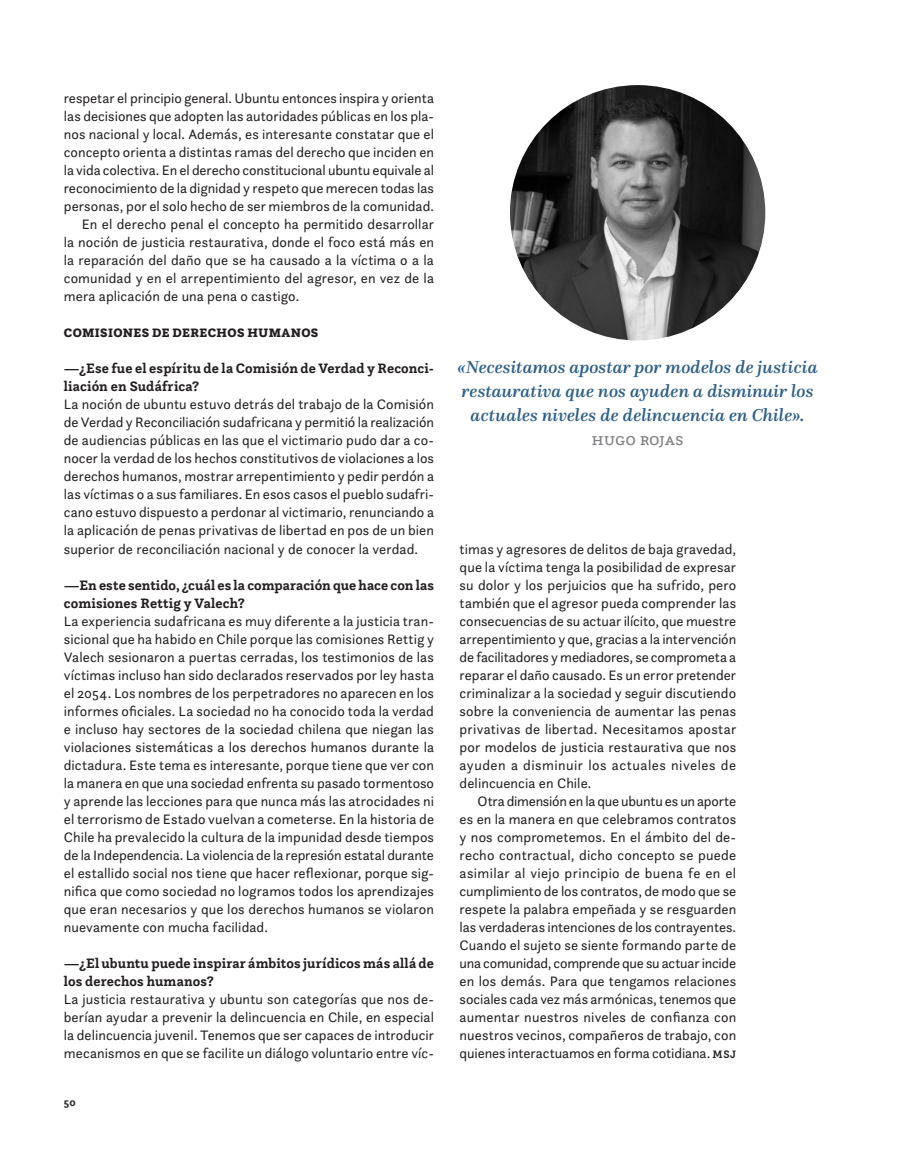
<style>
.page{position:relative;width:915px;height:1149px;background:#fff}
.page>*{position:absolute;margin:0;border:0;box-sizing:border-box;transform-origin:0 0}
.Frase_Destacada{font:italic 500 18px/24px "Questa";letter-spacing:.005em;color:#2f6087;text-align:center}
.Frase_Destacada_Entr{font:18px "Questa Slab";letter-spacing:-.015em;color:#808285}
.Primer_Parrafo{font:14.25px/18px "Questa Sans";letter-spacing:.005em;color:#231f20;text-align:justify}
.Texto{font:14.25px/18px "Questa Sans";letter-spacing:.005em;color:#231f20;text-align:justify}
.Pregunta_Entrevistas{font:700 14.25px/18px "Questa Slab";letter-spacing:.005em;color:#231f20}
.Subtitulos{font:900 12.75px "Questa Slab";letter-spacing:.03em;color:#231f20}
.t1{font:700 11.25px "Questa Sans";color:#231f20}
.s1{font-family:"Museo Slab 700";font-size:10.5px}
</style>
<div class="page">
<img style="left:509px;top:85px;width:256px;height:255px;border-radius:128px">
<p class="Primer_Parrafo" style="left:64px;top:89px;width:371px">respetar el principio general. Ubuntu entonces inspira y orienta las decisiones que adopten las autoridades públicas en los pla&shy;nos nacional y local. Además, es interesante constatar que el concepto orienta a distintas ramas del derecho que inciden en la vida colectiva. En el derecho constitucional ubuntu equivale al reconocimiento de la dignidad y respeto que merecen todas las personas, por el solo hecho de ser miembros de la comunidad.</p>
<p class="Texto" style="left:64px;top:215px;width:371px;text-indent:18px">En el derecho penal el concepto ha permitido desarrollar la noción de justicia restaurativa, donde el foco está más en la reparación del daño que se ha causado a la víctima o a la comunidad y en el arrepentimiento del agresor, en vez de la mera aplicación de una pena o castigo.</p>
<p class="Subtitulos" style="left:64px;top:324px;width:256px">COMISIONES DE DERECHOS HUMANOS</p>
<p class="Pregunta_Entrevistas" style="left:64px;top:359px;width:371px">—¿Ese fue el espíritu de la Comisión de Verdad y Reconci&shy;liación en Sudáfrica?</p>
<p class="Primer_Parrafo" style="left:64px;top:395px;width:371px">La noción de ubuntu estuvo detrás del trabajo de la Comisión de Verdad y Reconciliación sudafricana y permitió la realización de audiencias públicas en las que el victimario pudo dar a co&shy;nocer la verdad de los hechos constitutivos de violaciones a los derechos humanos, mostrar arrepentimiento y pedir perdón a las víctimas o a sus familiares. En esos casos el pueblo sudafri&shy;cano estuvo dispuesto a perdonar al victimario, renunciando a la aplicación de penas privativas de libertad en pos de un bien superior de reconciliación nacional y de conocer la verdad.</p>
<p class="Pregunta_Entrevistas" style="left:64px;top:575px;width:371px">—En este sentido, ¿cuál es la comparación que hace con las comisiones Rettig y Valech?</p>
<p class="Primer_Parrafo" style="left:64px;top:611px;width:371px">La experiencia sudafricana es muy diferente a la justicia tran&shy;sicional que ha habido en Chile porque las comisiones Rettig y Valech sesionaron a puertas cerradas, los testimonios de las víctimas incluso han sido declarados reservados por ley hasta el 2054. Los nombres de los perpetradores no aparecen en los informes oficiales. La sociedad no ha conocido toda la verdad e incluso hay sectores de la sociedad chilena que niegan las violaciones sistemáticas a los derechos humanos durante la dictadura. Este tema es interesante, porque tiene que ver con la manera en que una sociedad enfrenta su pasado tormentoso y aprende las lecciones para que nunca más las atrocidades ni el terrorismo de Estado vuelvan a cometerse. En la historia de Chile ha prevalecido la cultura de la impunidad desde tiempos de la Independencia. La violencia de la represión estatal durante el estallido social nos tiene que hacer reflexionar, porque sig&shy;nifica que como sociedad no logramos todos los aprendizajes que eran necesarios y que los derechos humanos se violaron nuevamente con mucha facilidad.</p>
<p class="Pregunta_Entrevistas" style="left:64px;top:953px;width:371px">—¿El ubuntu puede inspirar ámbitos jurídicos más allá de los derechos humanos?</p>
<p class="Primer_Parrafo" style="left:64px;top:989px;width:371px">La justicia restaurativa y ubuntu son categorías que nos de&shy;berían ayudar a prevenir la delincuencia en Chile, en especial la delincuencia juvenil. Tenemos que ser capaces de introducir mecanismos en que se facilite un diálogo voluntario entre víc-</p>
<p class="t1" style="left:64px;top:1095px;width:13px">50</p>
<p class="Frase_Destacada" style="left:457px;top:355px;width:361px">«Necesitamos apostar por modelos de justicia restaurativa que nos ayuden a disminuir los actuales niveles de delincuencia en Chile».</p>
<p class="Frase_Destacada_Entr" style="left:591px;top:428px;width:94px">hugo rojas</p>
<p class="Primer_Parrafo" style="left:459px;top:539px;width:278px">timas y agresores de delitos de baja gravedad, que la víctima tenga la posibilidad de expresar su dolor y los perjuicios que ha sufrido, pero también que el agresor pueda comprender las consecuencias de su actuar ilícito, que muestre arrepentimiento y que, gracias a la intervención de facilitadores y mediadores, se comprometa a reparar el daño causado. Es un error pretender criminalizar a la sociedad y seguir discutiendo sobre la conveniencia de aumentar las penas privativas de libertad. Necesitamos apostar por modelos de justicia restaurativa que nos ayuden a disminuir los actuales niveles de delincuencia en Chile.</p>
<p class="Texto" style="left:459px;top:791px;width:278px;text-indent:18px">Otra dimensión en la que ubuntu es un aporte es en la manera en que celebramos contratos y nos comprometemos. En el ámbito del de&shy;recho contractual, dicho concepto se puede asimilar al viejo principio de buena fe en el cumplimiento de los contratos, de modo que se respete la palabra empeñada y se resguarden las verdaderas intenciones de los contrayentes.<br>Cuando el sujeto se siente formando parte de una comunidad, comprende que su actuar incide en los demás. Para que tengamos relaciones sociales cada vez más armónicas, tenemos que aumentar nuestros niveles de confianza con nuestros vecinos, compañeros de trabajo, con quienes interactuamos en forma cotidiana. <span class="s1">MSJ</span></p>
</div>
